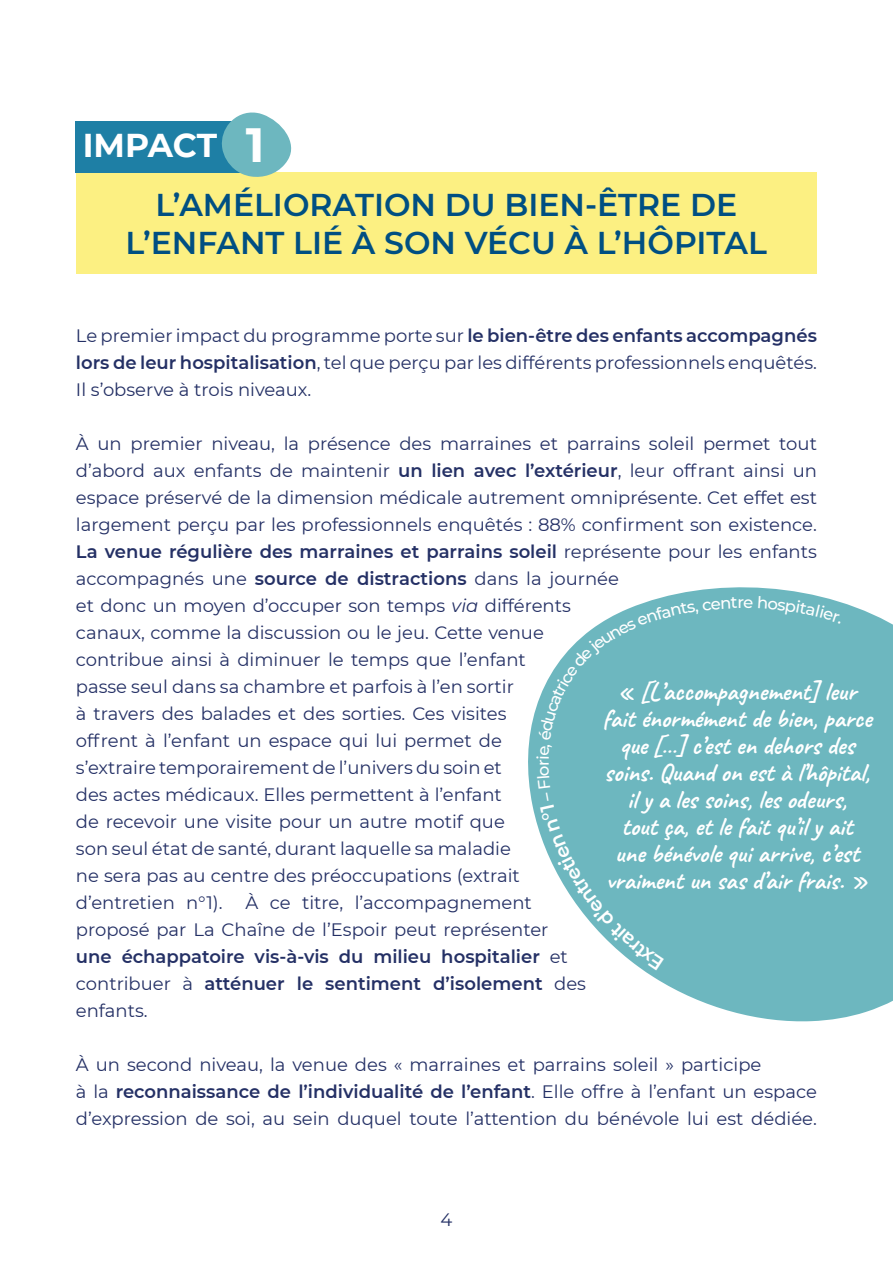
<style>
.page{position:relative;width:893px;height:1263px;background:#fff}
.page>*{position:absolute;margin:0;border:0;box-sizing:border-box;transform-origin:0 0}
.t1{font:700 48px "Montserrat";color:#fff}
.t2{font:700 33px "Montserrat";letter-spacing:-.005em;color:#fff}
.t3{font:600 31.5px/37.8px "Montserrat";color:#004f82;text-align:center}
.t4{font:700 25.5px/27px "Caveat";color:#fff;text-align:center}
.Regular{font:18px/27px "Montserrat";color:#243065}
.t5{font:500 16.5px "Montserrat";color:#fff}
.s1{font-weight:600}
.s2{font-style:italic}
</style>
<div class="page">
<div style="left:76px;top:172px;width:741px;height:101px;background:#fcf082"></div>
<div style="left:76px;top:121px;width:185px;height:51px;background:#1e7fa5"></div>
<svg style="left:221px;top:112px;width:71px;height:65px"></svg>
<svg style="left:528px;top:587px;width:365px;height:435px;fill:#6db7bf"></svg>
<svg style="left:536px;top:597px;width:201px;height:373px;background:#81c1c8"></svg>
<div style="left:744px;top:596px;width:96px;height:28px;background:#6db7bf"></div>
<p class="t2" style="left:83px;top:121px;width:136px">IMPACT</p>
<p class="t1" style="left:246px;top:110px;width:20px">1</p>
<p class="t3" style="left:126px;top:184px;width:643px">L’AMÉLIORATION DU BIEN-ÊTRE DE<br>L’ENFANT LIÉ À SON VÉCU À L’HÔPITAL</p>
<p class="Regular" style="left:76px;top:321px;width:742px;text-align:justify">Le premier impact du programme porte sur <span class="s1">le bien-être des enfants accompagnés lors de leur hospitalisation</span>, tel que perçu par les différents professionnels enquêtés.<br>Il s’observe à trois niveaux.</p>
<p class="Regular" style="left:76px;top:429px;width:743px">À un premier niveau, la présence des marraines et parrains soleil permet tout d’abord aux enfants de maintenir <span class="s1">un lien avec l’extérieur</span>, leur offrant ainsi un espace préservé de la dimension médicale autrement omniprésente. Cet effet est largement perçu par les professionnels enquêtés : 88% confirment son existence.<br><span class="s1">La venue régulière des marraines et parrains soleil</span> représente pour les enfants accompagnés une <span class="s1">source de distractions</span> dans la journée<br>et donc un moyen d’occuper son temps <span class="s2">via</span> différents<br>canaux, comme la discussion ou le jeu. Cette venue<br>contribue ainsi à diminuer le temps que l’enfant<br>passe seul dans sa chambre et parfois à l’en sortir<br>à travers des balades et des sorties. Ces visites<br>offrent à l’enfant un espace qui lui permet de<br>s’extraire temporairement de l’univers du soin et<br>des actes médicaux. Elles permettent à l’enfant<br>de recevoir une visite pour un autre motif que<br>son seul état de santé, durant laquelle sa maladie<br>ne sera pas au centre des préoccupations (extrait<br>d’entretien n°1).</p>
<p class="t5" style="left:737px;top:591px;width:8px">r</p>
<p class="t4" style="left:602px;top:678px;width:271px">« [L’accompagnement] leur fait énormément de bien, parce que […] c’est en dehors des soins. Quand on est à l’hôpital, il y a les soins, les odeurs,<br>tout ça, et le fait qu’il y ait<br>une bénévole qui arrive, c’est vraiment un sas d’air frais. »</p>
<p class="Regular" style="left:76px;top:888px;width:512px;text-indent:170px">À ce titre, l’accompagnement proposé par La Chaîne de l’Espoir peut représenter <span class="s1">une échappatoire vis-à-vis du milieu hospitalier</span> et contribuer à <span class="s1">atténuer le sentiment d’isolement</span> des enfants.</p>
<p class="Regular" style="left:76px;top:1050px;width:743px">À un second niveau, la venue des « marraines et parrains soleil » participe<br>à la <span class="s1">reconnaissance de l’individualité de l’enfant</span>. Elle offre à l’enfant un espace d’expression de soi, au sein duquel toute l’attention du bénévole lui est dédiée.</p>
<p class="Regular" style="left:441px;top:1206px;width:13px">4</p>
</div>
